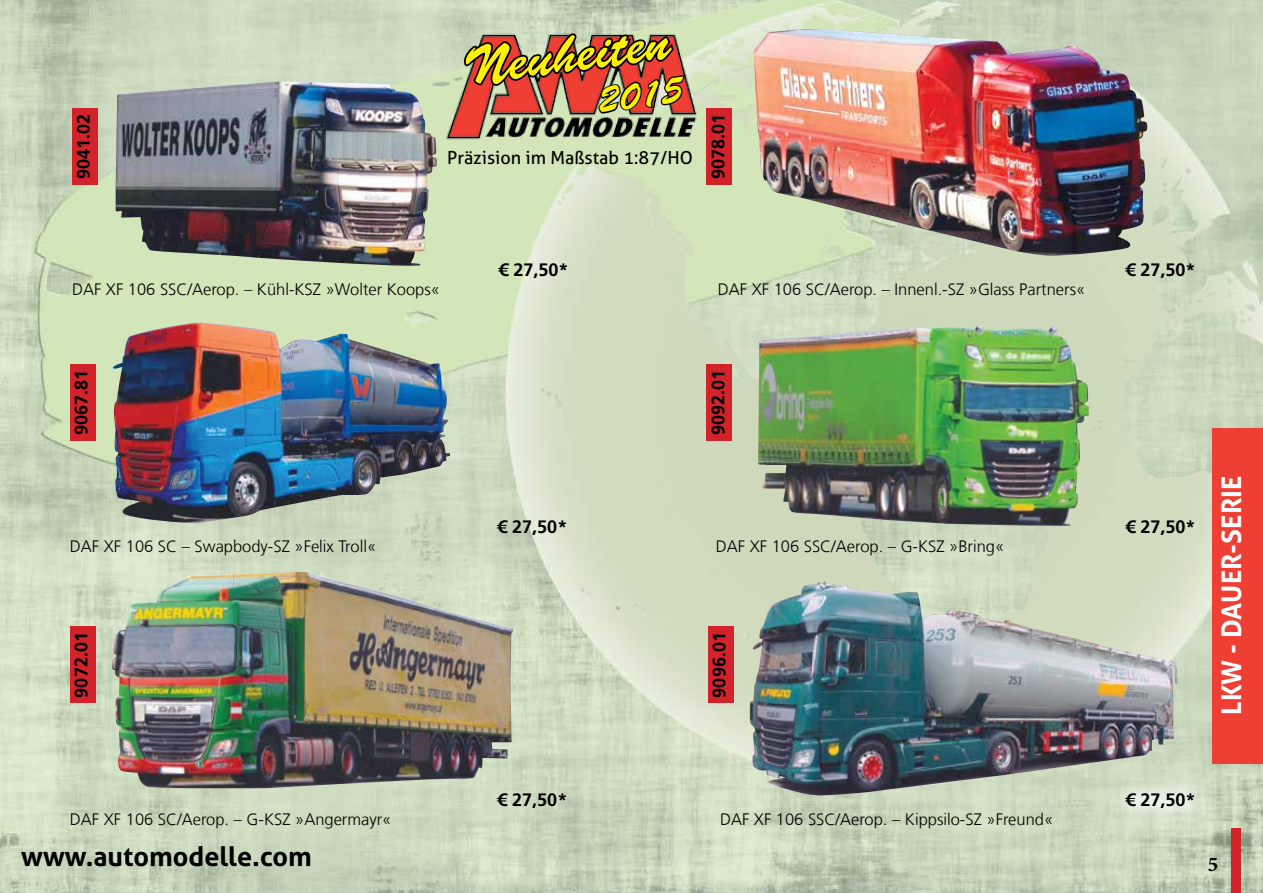
<style>
.page{position:relative;width:1263px;height:893px;background:#fff}
.page>*{position:absolute;margin:0;border:0;box-sizing:border-box;transform-origin:0 0}
.t1{font:53.85px "Brush Script Std";color:#fff200}
.t2{font:37.8px "Brush Script Std";color:#fff200}
.t3{font:700 27px "Aller";color:#000}
.t4{font:700 27px "Aller";color:#fff}
.t5{font:700 21px "Minion Pro";color:#000}
.t6{font:700 18px "Frutiger LT Com";color:#000}
.t7{font:18px "Aller";color:#000}
.t8{font:300 16.5px "Frutiger LT Com";color:#000}
</style>
<div class="page">
<img style="left:0;top:0;width:1263px;height:893px">
<div style="left:1231px;top:828px;width:10px;height:65px;background:#d2232a"></div>
<div style="left:1107px;top:774px;width:106px;height:53px;background:#fff;opacity:.98"></div>
<img style="left:116px;top:81px;width:322px;height:186px">
<div style="left:72px;top:108px;width:26px;height:76px;background:#d2232a"></div>
<img style="left:753px;top:29px;width:395px;height:227px">
<div style="left:707px;top:108px;width:25px;height:76px;background:#d2232a"></div>
<img style="left:111px;top:323px;width:339px;height:201px">
<div style="left:70px;top:364px;width:25px;height:77px;background:#d2232a"></div>
<img style="left:758px;top:323px;width:332px;height:204px">
<div style="left:707px;top:364px;width:25px;height:77px;background:#d2232a"></div>
<img style="left:111px;top:572px;width:404px;height:217px">
<div style="left:70px;top:627px;width:25px;height:76px;background:#d2232a"></div>
<img style="left:749px;top:580px;width:431px;height:216px">
<div style="left:708px;top:627px;width:25px;height:76px;background:#d2232a"></div>
<img style="left:441px;top:23px;width:262px;height:127px">
<svg style="left:463px;top:10px;width:224px;height:163px;background:#a1856f"></svg>
<div style="left:1212px;top:428px;width:51px;height:336px;background:#ef3e33"></div>
<p class="t6" style="left:73px;top:179px;width:67px;rotate:-90deg">9041.02</p>
<h1 class="t1" style="left:460px;top:39px;width:209px;rotate:-8deg">Neuheiten</h1>
<h2 class="t2" style="left:595px;top:79px;width:87px;rotate:-7deg">2015</h2>
<p class="t7" style="left:447px;top:146px;width:247px">Präzision im Maßstab 1:87/HO</p>
<p class="t6" style="left:708px;top:179px;width:67px;rotate:-90deg">9078.01</p>
<p class="t6" style="left:498px;top:260px;width:72px">€ 27,50*</p>
<p class="t6" style="left:1125px;top:260px;width:72px">€ 27,50*</p>
<p class="t8" style="left:72px;top:280px;width:369px">DAF XF 106 SSC/Aerop. – Kühl-KSZ »Wolter Koops«</p>
<p class="t8" style="left:718px;top:280px;width:369px">DAF XF 106 SC/Aerop. – Innenl.-SZ »Glass Partners«</p>
<p class="t6" style="left:71px;top:435px;width:67px;rotate:-90deg">9067.81</p>
<p class="t6" style="left:708px;top:435px;width:67px;rotate:-90deg">9092.01</p>
<p class="t8" style="left:70px;top:536px;width:308px">DAF XF 106 SC – Swapbody-SZ »Felix Troll«</p>
<p class="t6" style="left:71px;top:697px;width:67px;rotate:-90deg">9072.01</p>
<p class="t6" style="left:497px;top:516px;width:72px">€ 27,50*</p>
<p class="t8" style="left:716px;top:536px;width:290px">DAF XF 106 SSC/Aerop. – G-KSZ »Bring«</p>
<p class="t6" style="left:709px;top:697px;width:67px;rotate:-90deg">9096.01</p>
<p class="t6" style="left:1125px;top:516px;width:72px">€ 27,50*</p>
<h3 class="t4" style="left:1215px;top:715px;width:240px;rotate:-90deg">LKW - DAUER-SERIE</h3>
<p class="t6" style="left:497px;top:790px;width:72px">€ 27,50*</p>
<p class="t6" style="left:1125px;top:790px;width:72px">€ 27,50*</p>
<p class="t8" style="left:70px;top:809px;width:323px">DAF XF 106 SC/Aerop. – G-KSZ »Angermayr«</p>
<p class="t8" style="left:720px;top:809px;width:335px">DAF XF 106 SSC/Aerop. – Kippsilo-SZ »Freund«</p>
<h3 class="t3" style="left:21px;top:840px;width:292px">www.automodelle.com</h3>
<p class="t5" style="left:1208px;top:849px;width:12px">5</p>
</div>
